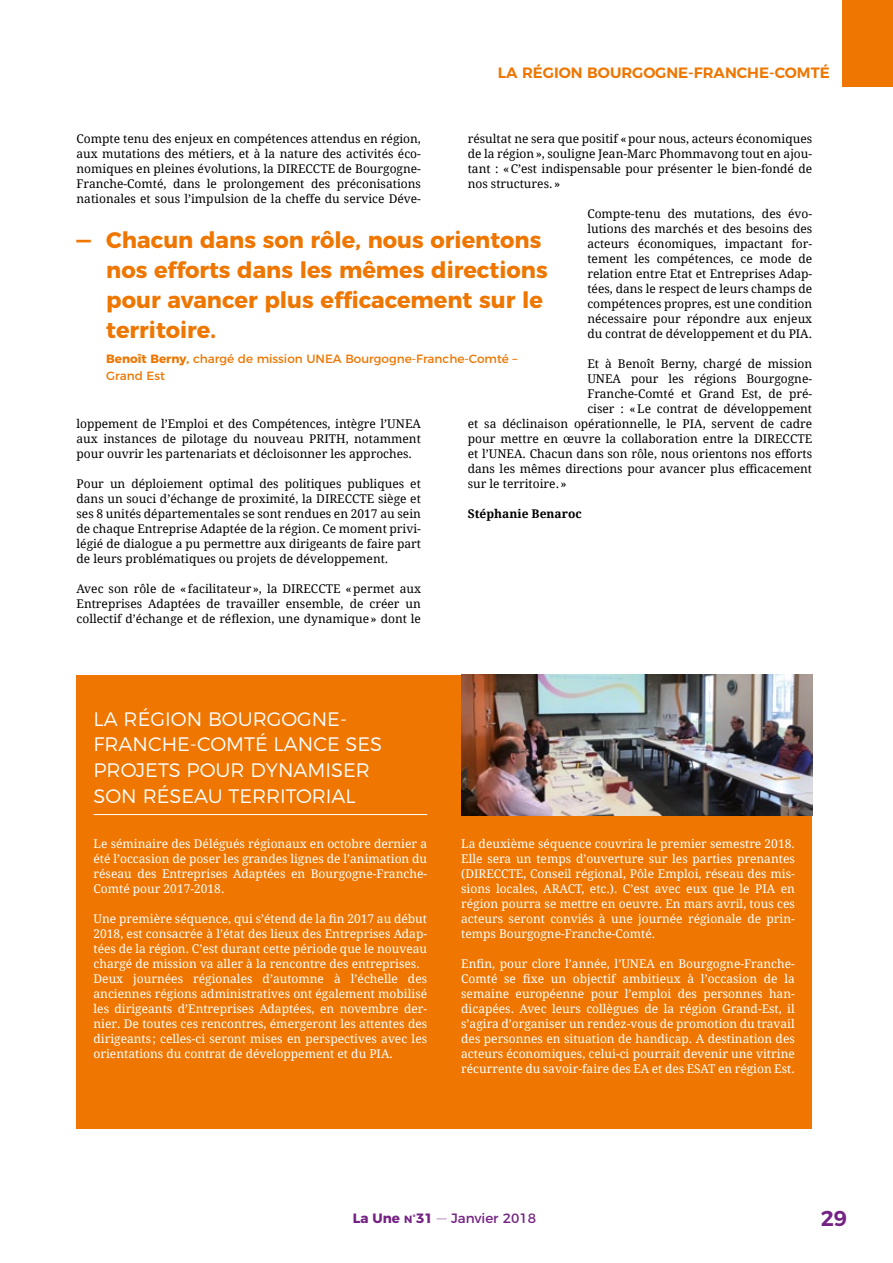
<style>
.page{position:relative;width:893px;height:1263px;background:#fff}
.page>*{position:absolute;margin:0;border:0;box-sizing:border-box;transform-origin:0 0}
.t1{font:700 22.5px/30px "Montserrat";color:#ee7601}
.t2{font:600 21.45px "Montserrat";color:#742283}
.t3{font:300 19.5px/25.5px "Montserrat";color:#fff}
.t4{font:600 15px "Montserrat";color:#ee7601}
.t5{font:13.5px "Montserrat";color:#742283}
.t6{font:12px/15px "Droid Serif";color:#000;text-align:justify}
.t7{font:12px/15px "Droid Serif";color:#fff;text-align:justify}
.t8{font:12px/16.5px "Montserrat";color:#ee7601}
.t9{font:700 12px "Droid Serif";color:#000}
.s1{font-weight:700}
.s2{font-weight:700;font-size:10.5px}
.s3{font-weight:200}
</style>
<div class="page">
<div style="left:843px;top:0;width:50px;height:87px;background:#ee7601"></div>
<div style="left:77px;top:675px;width:735px;height:453px;background:#ee7601"></div>
<hr style="left:94px;top:814px;width:333px;height:1px;background:#fff">
<img style="left:461px;top:675px;width:351px;height:140px">
<p class="t4" style="left:498px;top:61px;width:333px">LA RÉGION BOURGOGNE-FRANCHE-COMTÉ</p>
<p class="t6" style="left:468px;top:130px;width:346px">résultat ne sera que positif «pour nous, acteurs économiques de la région», souligne Jean-Marc Phommavong tout en ajou&shy;tant : «C’est indispensable pour présenter le bien-fondé de nos structures.»</p>
<p class="t6" style="left:587px;top:205px;width:226px">Compte-tenu des mutations, des évo&shy;lutions des marchés et des besoins des acteurs économiques, impactant for&shy;tement les compétences, ce mode de relation entre Etat et Entreprises Adap&shy;tées, dans le respect de leurs champs de compétences propres, est une condition nécessaire pour répondre aux enjeux du contrat de développement et du PIA.</p>
<p class="t6" style="left:587px;top:355px;width:226px">Et à Benoît Berny, chargé de mission</p>
<p class="t6" style="left:587px;top:370px;width:226px">UNEA pour les régions Bourgogne-</p>
<p class="t6" style="left:587px;top:385px;width:226px">Franche-Comté et Grand Est, de pré-</p>
<p class="t6" style="left:587px;top:400px;width:226px">ciser : «Le contrat de développement</p>
<p class="t6" style="left:468px;top:415px;width:346px">et sa déclinaison opérationnelle, le PIA, servent de cadre</p>
<p class="t6" style="left:468px;top:430px;width:346px">pour mettre en œuvre la collaboration entre la DIRECCTE</p>
<p class="t6" style="left:468px;top:445px;width:346px">et l’UNEA. Chacun dans son rôle, nous orientons nos efforts</p>
<p class="t6" style="left:468px;top:460px;width:346px">dans les mêmes directions pour avancer plus efficacement</p>
<p class="t6" style="left:468px;top:475px;width:101px">sur le territoire.»</p>
<p class="t9" style="left:468px;top:505px;width:115px">Stéphanie Benaroc</p>
<p class="t6" style="left:77px;top:130px;width:346px">Compte tenu des enjeux en compétences attendus en région, aux mutations des métiers, et à la nature des activités éco&shy;nomiques en pleines évolutions, la DIRECCTE de Bourgogne-Franche-Comté, dans le prolongement des préconisations nationales et sous l’impulsion de la cheffe du service Déve-</p>
<h1 class="t1" style="left:106px;top:223px;width:443px;text-indent:-30px">— Chacun dans son rôle, nous orientons nos efforts dans les mêmes directions pour avancer plus efficacement sur le territoire.</h1>
<p class="t8" style="left:106px;top:350px;width:413px"><span class="s1">Benoît Berny,</span> chargé de mission UNEA Bourgogne-Franche-Comté –<br>Grand Est</p>
<p class="t6" style="left:77px;top:415px;width:346px">loppement de l’Emploi et des Compétences, intègre l’UNEA aux instances de pilotage du nouveau PRITH, notamment pour ouvrir les partenariats et décloisonner les approches.</p>
<p class="t6" style="left:76px;top:475px;width:346px">Pour un déploiement optimal des politiques publiques et dans un souci d’échange de proximité, la DIRECCTE siège et ses 8 unités départementales se sont rendues en 2017 au sein de chaque Entreprise Adaptée de la région. Ce moment privi&shy;légié de dialogue a pu permettre aux dirigeants de faire part de leurs problématiques ou projets de développement.</p>
<p class="t6" style="left:77px;top:580px;width:346px">Avec son rôle de «facilitateur», la DIRECCTE «permet aux Entreprises Adaptées de travailler ensemble, de créer un collectif d’échange et de réflexion, une dynamique» dont le</p>
<h3 class="t3" style="left:94px;top:705px;width:290px">LA RÉGION BOURGOGN E-<br>FRANCHE-COMTÉ LANCE SES<br>PROJETS POUR DYNAMISER<br>SON RÉSEAU TERRITORIAL</h3>
<p class="t7" style="left:94px;top:835px;width:335px">Le séminaire des Délégués régionaux en octobre dernier a été l’occasion de poser les grandes lignes de l’animation du réseau des Entreprises Adaptées en Bourgogne-Franche-Comté pour 2017-2018.</p>
<p class="t7" style="left:93px;top:910px;width:335px;text-align:left">Une première séquence, qui s’étend de la fin 2017 au début 2018, est consacrée à l’état des lieux des Entreprises Adap&shy;tées de la région. C’est durant cette période que le nouveau chargé de mission va aller à la rencontre des entreprises.<br>Deux journées régionales d’automne à l’échelle des anciennes régions administratives ont également mobilisé les dirigeants d’Entreprises Adaptées, en novembre der&shy;nier. De toutes ces rencontres, émergeront les attentes des dirigeants ; celles-ci seront mises en perspectives avec les orientations du contrat de développement et du PIA.</p>
<p class="t7" style="left:461px;top:835px;width:335px">La deuxième séquence couvrira le premier semestre 2018.<br>Elle sera un temps d’ouverture sur les parties prenantes (DIRECCTE, Conseil régional, Pôle Emploi, réseau des mis&shy;sions locales, ARACT, etc.). C’est avec eux que le PIA en région pourra se mettre en oeuvre. En mars avril, tous ces acteurs seront conviés à une journée régionale de prin&shy;temps Bourgogne-Franche-Comté.</p>
<p class="t7" style="left:461px;top:955px;width:335px">Enfin, pour clore l’année, l’UNEA en Bourgogne-Franche-Comté se fixe un objectif ambitieux à l’occasion de la semaine européenne pour l’emploi des personnes han&shy;dicapées. Avec leurs collègues de la région Grand-Est, il s’agira d’organiser un rendez-vous de promotion du travail des personnes en situation de handicap. A destination des acteurs économiques, celui-ci pourrait devenir une vitrine récurrente du savoir-faire des EA et des ESAT en région Est.</p>
<p class="t5" style="left:353px;top:1207px;width:185px"><span class="s1">La Une</span> <span class="s2">N°</span><span class="s1">31</span> <span class="s3">—</span> Janvier 2018</p>
<h2 class="t2" style="left:821px;top:1201px;width:28px">29</h2>
</div>
